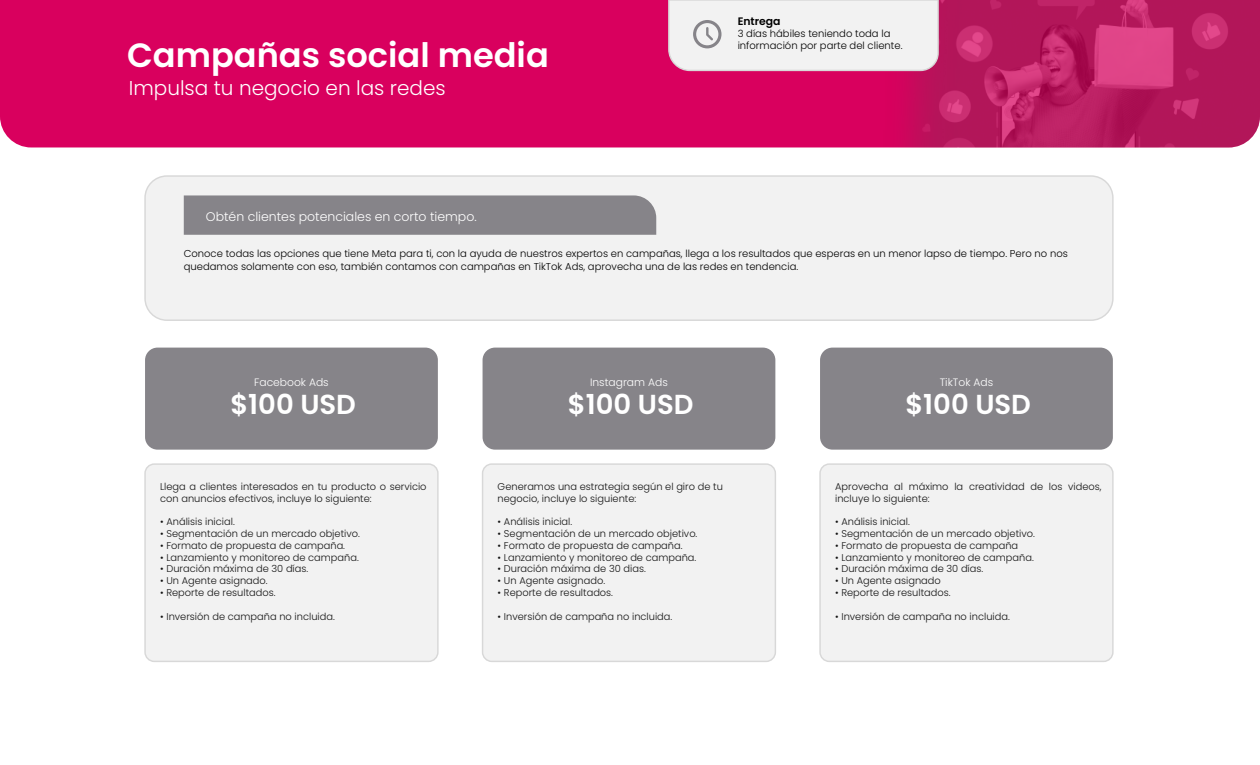
<style>
.page{position:relative;width:1260px;height:765px;background:#fff}
.page>*{position:absolute;margin:0;border:0;box-sizing:border-box;transform-origin:0 0}
.t1{font:600 33.62px "Poppins";color:#fff}
.t2{font:600 27.5px "Poppins";color:#fff}
.t3{font:300 20px "Poppins";color:#fff}
.t4{font:300 12.5px "Poppins";color:#fff}
.t5{font:600 10.88px "Poppins";color:#000}
.t6{font:300 10.75px "Poppins";color:#fff}
.t7{font:300 10px/13.8px "Poppins";color:#000}
.t8{font:300 9.88px/11.8px "Poppins";color:#141414}
</style>
<div class="page">
<div style="left:145px;top:176px;width:968px;height:144px;background:#f2f2f2;border-radius:22px"></div>
<div style="left:144px;top:175px;width:970px;height:146px;border:1px solid #d8d8d8;border-radius:22px"></div>
<div style="left:184px;top:195px;width:472px;height:40px;background:#868489"></div>
<div style="left:820px;top:348px;width:293px;height:102px;background:#868489;border-radius:12px"></div>
<div style="left:820px;top:464px;width:293px;height:197px;background:#f2f2f2;border-radius:9px"></div>
<div style="left:819px;top:463px;width:295px;height:199px;border:1px solid #d8d8d8;border-radius:9px"></div>
<div style="left:483px;top:348px;width:292px;height:102px;background:#868489;border-radius:12px"></div>
<div style="left:483px;top:464px;width:292px;height:197px;background:#f2f2f2;border-radius:9px"></div>
<div style="left:482px;top:463px;width:294px;height:199px;border:1px solid #d8d8d8;border-radius:9px"></div>
<div style="left:145px;top:348px;width:293px;height:102px;background:#868489;border-radius:12px"></div>
<div style="left:145px;top:464px;width:293px;height:197px;background:#f2f2f2;border-radius:9px"></div>
<div style="left:144px;top:463px;width:295px;height:199px;border:1px solid #d8d8d8;border-radius:9px"></div>
<div style="left:0;top:0;width:869px;height:147px;background:#d9005e"></div>
<img style="left:869px;top:0;width:391px;height:147px">
<svg style="left:667px;top:0;width:273px;height:72px"></svg>
<h1 class="t1" style="left:127px;top:36px;width:423px">Campañas social media</h1>
<h3 class="t3" style="left:129px;top:76px;width:318px">Impulsa tu negocio en las redes</h3>
<p class="t5" style="left:738px;top:15px;width:44px">Entrega</p>
<p class="t7" style="left:738px;top:28px;width:166px;line-height:12px">3 días hábiles teniendo toda la información por parte del cliente.</p>
<p class="t4" style="left:206px;top:210px;width:272px">Obtén clientes potenciales en corto tiempo.</p>
<p class="t7" style="left:184px;top:246px;width:886px">Conoce todas las opciones que tiene Meta para ti, con la ayuda de nuestros expertos en campañas, llega a los resultados que esperas en un menor lapso de tiempo. Pero no nos quedamos solamente con eso, también contamos con campañas en TikTok Ads, aprovecha una de las redes en tendencia.</p>
<p class="t6" style="left:254px;top:376px;width:76px">Facebook Ads</p>
<h2 class="t2" style="left:230px;top:388px;width:127px">$100 USD</h2>
<p class="t8" style="left:160px;top:481px;width:268px">Llega a clientes interesados en tu producto o servicio con anuncios efectivos, incluye lo siguiente:</p>
<p class="t8" style="left:160px;top:516px;width:76px">• Análisis inicial.</p>
<p class="t8" style="left:160px;top:528px;width:201px">• Segmentación de un mercado objetivo.</p>
<p class="t8" style="left:160px;top:540px;width:186px">• Formato de propuesta de campaña.</p>
<p class="t8" style="left:160px;top:551px;width:200px">• Lanzamiento y monitoreo de campaña.</p>
<p class="t8" style="left:160px;top:563px;width:150px">• Duración máxima de 30 días.</p>
<p class="t8" style="left:160px;top:575px;width:109px">• Un Agente asignado.</p>
<p class="t8" style="left:160px;top:587px;width:117px">• Reporte de resultados.</p>
<p class="t8" style="left:160px;top:610px;width:176px">• Inversión de campaña no incluida.</p>
<p class="t6" style="left:590px;top:376px;width:79px">Instagram Ads</p>
<h2 class="t2" style="left:568px;top:388px;width:127px">$100 USD</h2>
<p class="t8" style="left:498px;top:481px;width:227px">Generamos una estrategia según el giro de tu negocio, incluye lo siguiente:</p>
<p class="t8" style="left:498px;top:516px;width:76px">• Análisis inicial.</p>
<p class="t8" style="left:498px;top:528px;width:201px">• Segmentación de un mercado objetivo.</p>
<p class="t8" style="left:498px;top:540px;width:186px">• Formato de propuesta de campaña.</p>
<p class="t8" style="left:498px;top:551px;width:200px">• Lanzamiento y monitoreo de campaña.</p>
<p class="t8" style="left:498px;top:563px;width:150px">• Duración máxima de 30 dias.</p>
<p class="t8" style="left:498px;top:575px;width:109px">• Un Agente asignado.</p>
<p class="t8" style="left:498px;top:587px;width:117px">• Reporte de resultados.</p>
<p class="t8" style="left:498px;top:610px;width:176px">• Inversión de campaña no incluida.</p>
<p class="t6" style="left:940px;top:376px;width:55px">TikTok Ads</p>
<h2 class="t2" style="left:905px;top:388px;width:127px">$100 USD</h2>
<p class="t8" style="left:835px;top:481px;width:268px">Aprovecha al máximo la creatividad de los videos, incluye lo siguiente:</p>
<p class="t8" style="left:835px;top:516px;width:76px">• Análisis inicial.</p>
<p class="t8" style="left:835px;top:528px;width:201px">• Segmentación de un mercado objetivo.</p>
<p class="t8" style="left:835px;top:540px;width:185px">• Formato de propuesta de campaña</p>
<p class="t8" style="left:835px;top:551px;width:200px">• Lanzamiento y monitoreo de campaña.</p>
<p class="t8" style="left:835px;top:563px;width:150px">• Duración máxima de 30 días.</p>
<p class="t8" style="left:835px;top:575px;width:107px">• Un Agente asignado</p>
<p class="t8" style="left:835px;top:587px;width:117px">• Reporte de resultados.</p>
<p class="t8" style="left:835px;top:610px;width:176px">• Inversión de campaña no incluida.</p>
</div>
